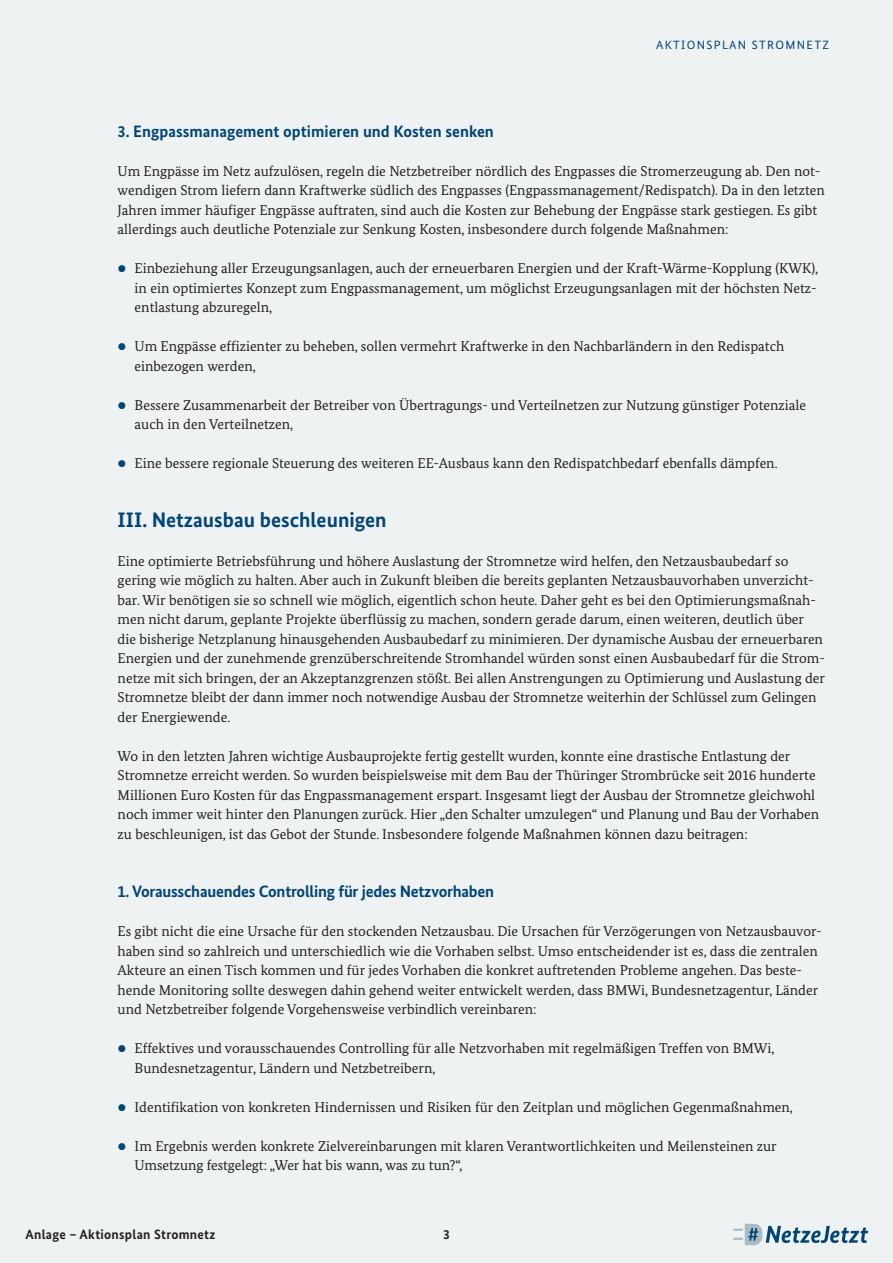
<style>
.page{position:relative;width:893px;height:1263px;background:#eff2f3}
.page>*{position:absolute;margin:0;border:0;box-sizing:border-box;transform-origin:0 0}
.t1{font:700 21px "Bundes Sans";color:#004578}
.t2{font:700 16.5px "Bundes Sans";letter-spacing:-.015em;color:#004578}
.t3{font:14.25px/19.5px "Bundes Serif";color:#231f20}
.t4{font:700 13.5px "Bundes Sans";letter-spacing:.02em;color:#231f20}
.t5{font:12px "Bundes Sans";letter-spacing:.11em;color:#004578}
</style>
<div class="page">
<svg style="left:733px;top:1224px;width:135px;height:21px"></svg>
<p class="t5" style="left:656px;top:37px;width:175px">AKTIONSPLAN STROMNETZ</p>
<p class="t2" style="left:118px;top:121px;width:378px">3. Engpassmanagement optimieren und Kosten senken</p>
<p class="t3" style="left:118px;top:161px;width:709px">Um Engpässe im Netz aufzulösen, regeln die Netzbetreiber nördlich des Engpasses die Stromerzeugung ab. Den not&shy;wendigen Strom liefern dann Kraftwerke südlich des Engpasses (Engpassmanagement/Redispatch). Da in den letzten Jahren immer häufiger Engpässe auftraten, sind auch die Kosten zur Behebung der Engpässe stark gestiegen. Es gibt allerdings auch deutliche Potenziale zur Senkung Kosten, insbesondere durch folgende Maßnahmen:</p>
<p class="t3" style="left:135px;top:258px;width:685px;text-align:justify">Einbeziehung aller Erzeugungsanlagen, auch der erneuerbaren Energien und der Kraft-Wärme-Kopplung (KWK), in ein optimiertes Konzept zum Engpassmanagement, um möglichst Erzeugungsanlagen mit der höchsten Netz&shy;entlastung abzuregeln,</p>
<p class="t3" style="left:135px;top:336px;width:651px">Um Engpässe effizienter zu beheben, sollen vermehrt Kraftwerke in den Nachbarländern in den Redispatch einbezogen werden,</p>
<p class="t3" style="left:135px;top:395px;width:673px">Bessere Zusammenarbeit der Betreiber von Übertragungs- und Verteilnetzen zur Nutzung günstiger Potenziale auch in den Verteilnetzen,</p>
<p class="t3" style="left:135px;top:453px;width:644px">Eine bessere regionale Steuerung des weiteren EE-Ausbaus kann den Redispatchbedarf ebenfalls dämpfen.</p>
<h1 class="t1" style="left:118px;top:506px;width:271px">III. Netzausbau beschleunigen</h1>
<p class="t3" style="left:118px;top:551px;width:709px">Eine optimierte Betriebsführung und höhere Auslastung der Stromnetze wird helfen, den Netzausbaubedarf so gering wie möglich zu halten. Aber auch in Zukunft bleiben die bereits geplanten Netzausbauvorhaben unverzicht&shy;bar. Wir benötigen sie so schnell wie möglich, eigentlich schon heute. Daher geht es bei den Optimierungsmaßnah&shy;men nicht darum, geplante Projekte überflüssig zu machen, sondern gerade darum, einen weiteren, deutlich über die bisherige Netzplanung hinausgehenden Ausbaubedarf zu minimieren. Der dynamische Ausbau der erneuerbaren Energien und der zunehmende grenzüberschreitende Stromhandel würden sonst einen Ausbaubedarf für die Strom&shy;netze mit sich bringen, der an Akzeptanzgrenzen stößt. Bei allen Anstrengungen zu Optimierung und Auslastung der Stromnetze bleibt der dann immer noch notwendige Ausbau der Stromnetze weiterhin der Schlüssel zum Gelingen der Energiewende.</p>
<p class="t3" style="left:118px;top:746px;width:703px">Wo in den letzten Jahren wichtige Ausbauprojekte fertig gestellt wurden, konnte eine drastische Entlastung der Stromnetze erreicht werden. So wurden beispielsweise mit dem Bau der Thüringer Strombrücke seit 2016 hunderte Millionen Euro Kosten für das Engpassmanagement erspart. Insgesamt liegt der Ausbau der Stromnetze gleichwohl noch immer weit hinter den Planungen zurück. Hier „den Schalter umzulegen“ und Planung und Bau der Vorhaben zu beschleunigen, ist das Gebot der Stunde. Insbesondere folgende Maßnahmen können dazu beitragen:</p>
<p class="t2" style="left:118px;top:881px;width:378px">1. Vorausschauendes Controlling für jedes Netzvorhaben</p>
<p class="t3" style="left:118px;top:921px;width:705px">Es gibt nicht die eine Ursache für den stockenden Netzausbau. Die Ursachen für Verzögerungen von Netzausbauvor&shy;haben sind so zahlreich und unterschiedlich wie die Vorhaben selbst. Umso entscheidender ist es, dass die zentralen Akteure an einen Tisch kommen und für jedes Vorhaben die konkret auftretenden Probleme angehen. Das beste&shy;hende Monitoring sollte deswegen dahin gehend weiter entwickelt werden, dass BMWi, Bundesnetzagentur, Länder und Netzbetreiber folgende Vorgehensweise verbindlich vereinbaren:</p>
<p class="t3" style="left:135px;top:1038px;width:641px">Effektives und vorausschauendes Controlling für alle Netzvorhaben mit regelmäßigen Treffen von BMWi,<br>Bundesnetzagentur, Ländern und Netzbetreibern,</p>
<p class="t3" style="left:135px;top:1097px;width:660px">Identifikation von konkreten Hindernissen und Risiken für den Zeitplan und möglichen Gegenmaßnahmen,</p>
<p class="t3" style="left:135px;top:1136px;width:643px">Im Ergebnis werden konkrete Zielvereinbarungen mit klaren Verantwortlichkeiten und Meilensteinen zur<br>Umsetzung festgelegt: „Wer hat bis wann, was zu tun?“,</p>
<p class="t4" style="left:26px;top:1226px;width:191px">Anlage – Aktionsplan Stromnetz</p>
<p class="t4" style="left:443px;top:1226px;width:8px">3</p>
</div>
